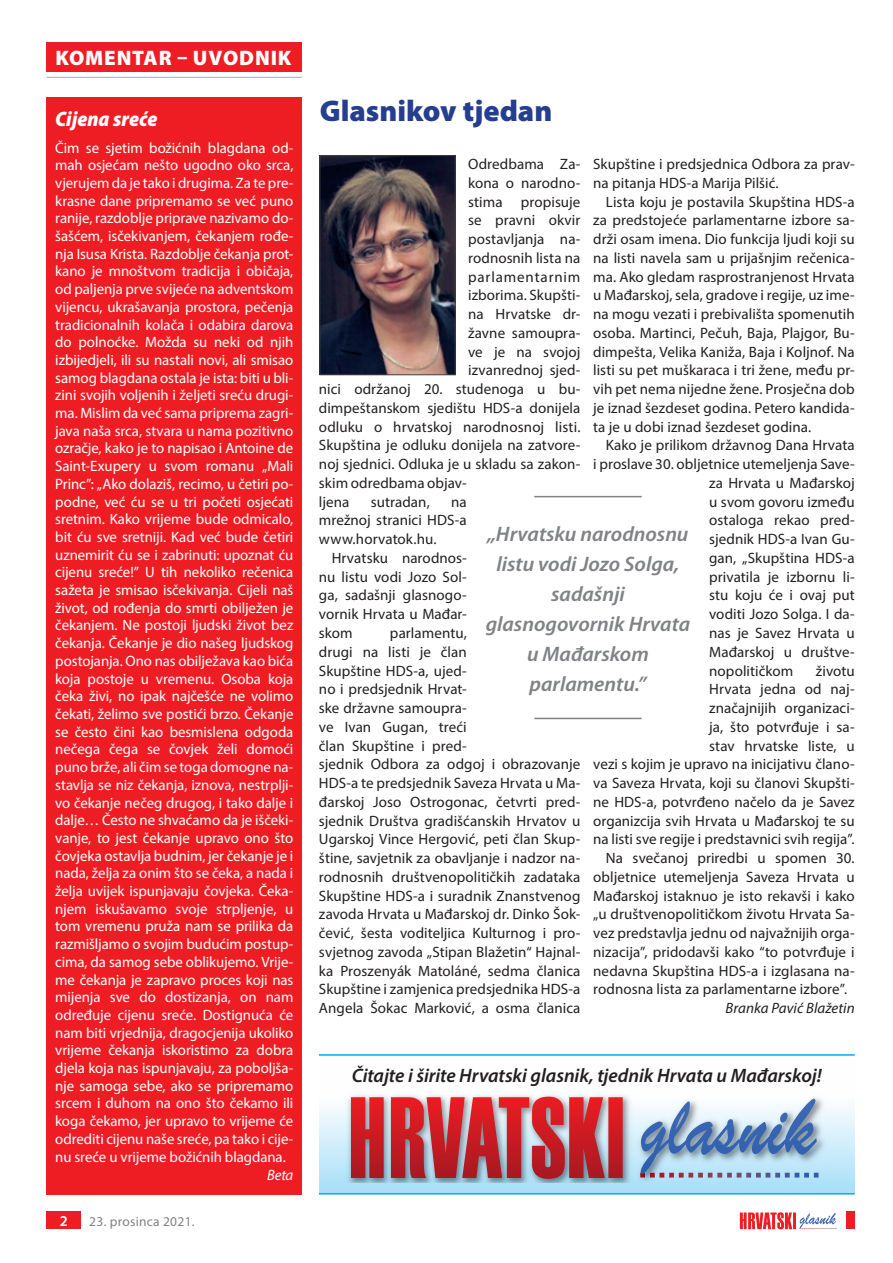
<style>
.page{position:relative;width:893px;height:1263px;background:#fff}
.page>*{position:absolute;margin:0;border:0;box-sizing:border-box;transform-origin:0 0}
.t1{font:900 30px "Myriad Pro";color:#253f8e}
.t2{font:italic 600 semi-condensed 21px/30px "Myriad Pro";color:#808285;text-align:center;scale:1.09 1}
.t3{font:900 21px "Myriad Pro";letter-spacing:.04em;color:#fff}
.t4{font:italic 900 semi-condensed 21px "Myriad Pro";color:#fff}
.t5{font:italic 600 19.5px "Myriad Pro";letter-spacing:-.005em;color:#231f20}
.t6{font:15px/18.8px "Myriad Pro";letter-spacing:.005em;color:#231f20;text-align:justify}
.t7{font:15px/17.7px "Myriad Pro";letter-spacing:-.005em;color:#fff;text-align:justify}
.t8{font:italic 15px "Myriad Pro";color:#231f20}
.t9{font:15px "Myriad Pro";letter-spacing:.055em;color:#231f20}
.t10{font:italic 15px "Myriad Pro";color:#fff}
.t11{font:600 15px "Myriad Pro";color:#fff}
.t12{font:13.5px "Myriad Pro";letter-spacing:.02em;color:#808285}
</style>
<div class="page">
<svg style="left:740px;top:1212px;width:96px;height:17px"></svg>
<div style="left:846px;top:1212px;width:9px;height:17px;background:#ee1d23"></div>
<div style="left:47px;top:1212px;width:34px;height:17px;background:#ee1d23"></div>
<div style="left:47px;top:43px;width:255px;height:29px;background:#ee1d23"></div>
<hr style="left:47px;top:77px;width:255px;height:1px;background:#a8a9ad">
<div style="left:47px;top:98px;width:255px;height:1097px;background:#ee1d23"></div>
<img style="left:322px;top:158px;width:131px;height:215px">
<div style="left:320px;top:156px;width:135px;height:219px;border:1px solid #3f4244"></div>
<hr style="left:534px;top:496px;width:108px;height:1px;background:#808285">
<hr style="left:534px;top:718px;width:108px;height:1px;background:#808285">
<div style="left:319px;top:1055px;width:536px;height:139px;background:linear-gradient(to bottom,#fff,#ade1f9)"></div>
<img style="left:346px;top:1091px;width:482px;height:92px">
<img style="left:640px;top:1173px;width:179px;height:4px">
<svg style="left:351px;top:1097px;width:272px;height:82px;background:#c04c55"></svg>
<svg style="left:641px;top:1098px;width:176px;height:76px"></svg>
<hr style="left:319px;top:1193px;width:536px;height:1px;background:#00aeef">
<hr style="left:319px;top:1054px;width:536px;height:2px;background:#00aeef">
<h2 class="t3" style="left:55px;top:44px;width:237px">KOMENTAR – UVODNIK</h2>
<h2 class="t4" style="left:55px;top:105px;width:104px">Cijena sreće</h2>
<p class="t7" style="left:55px;top:138px;width:240px">Čim se sjetim božićnih blagdana od&shy;mah osjećam nešto ugodno oko srca, vjerujem da je tako i drugima. Za te pre&shy;krasne dane pripremamo se već puno ranije, razdoblje priprave nazivamo do&shy;šašćem, isčekivanjem, čekanjem rođe&shy;nja Isusa Krista. Razdoblje čekanja prot&shy;kano je mnoštvom tradicija i običaja, od paljenja prve svijeće na adventskom vijencu, ukrašavanja prostora, pečenja tradicionalnih kolača i odabira darova do polnoćke. Možda su neki od njih izbijedjeli, ili su nastali novi, ali smisao samog blagdana ostala je ista: biti u bli&shy;zini svojih voljenih i željeti sreću drugi&shy;ma. Mislim da već sama priprema zagri&shy;java naša srca, stvara u nama pozitivno ozračje, kako je to napisao i Antoine de Saint-Exupery u svom romanu „Mali Princ”: „Ako dolaziš, recimo, u četiri po&shy;podne, već ću se u tri početi osjećati sretnim. Kako vrijeme bude odmicalo, bit ću sve sretniji. Kad već bude četiri uznemirit ću se i zabrinuti: upoznat ću cijenu sreće!” U tih nekoliko rečenica sažeta je smisao isčekivanja. Cijeli naš život, od rođenja do smrti obilježen je čekanjem. Ne postoji ljudski život bez čekanja. Čekanje je dio našeg ljudskog postojanja. Ono nas obilježava kao bića koja postoje u vremenu. Osoba koja čeka živi, no ipak najčešće ne volimo čekati, želimo sve postići brzo. Čekanje se često čini kao besmislena odgoda nečega čega se čovjek želi domoći puno brže, ali čim se toga domogne na&shy;stavlja se niz čekanja, iznova, nestrplji&shy;vo čekanje nečeg drugog, i tako dalje i dalje… Često ne shvaćamo da je iščeki&shy;vanje, to jest čekanje upravo ono što čovjeka ostavlja budnim, jer čekanje je i nada, želja za onim što se čeka, a nada i želja uvijek ispunjavaju čovjeka. Čeka&shy;njem iskušavamo svoje strpljenje, u tom vremenu pruža nam se prilika da razmišljamo o svojim budućim postup&shy;cima, da samog sebe oblikujemo. Vrije&shy;me čekanja je zapravo proces koji nas mijenja sve do dostizanja, on nam određuje cijenu sreće. Dostignuća će nam biti vrjednija, dragocjenija ukoliko vrijeme čekanja iskoristimo za dobra djela koja nas ispunjavaju, za poboljša&shy;nje samoga sebe, ako se pripremamo srcem i duhom na ono što čekamo ili koga čekamo, jer upravo to vrijeme će odrediti cijenu naše sreće, pa tako i cije&shy;nu sreće u vrijeme božićnih blagdana.</p>
<p class="t10" style="left:267px;top:1165px;width:28px">Beta</p>
<p class="t11" style="left:60px;top:1211px;width:10px">2</p>
<p class="t12" style="left:89px;top:1213px;width:107px">23. prosinca 2021.</p>
<h1 class="t1" style="left:320px;top:91px;width:234px">GLASNIKOV TJEDAN</h1>
<p class="t6" style="left:468px;top:155px;width:114px">Odredbama Za-</p>
<p class="t6" style="left:468px;top:173px;width:114px">kona o narodno-</p>
<p class="t6" style="left:468px;top:192px;width:114px">stima propisuje</p>
<p class="t6" style="left:468px;top:211px;width:114px">se pravni okvir</p>
<p class="t6" style="left:468px;top:230px;width:114px">postavljanja na-</p>
<p class="t6" style="left:468px;top:248px;width:114px">rodnosnih lista na</p>
<p class="t9" style="left:468px;top:267px;width:114px">parlamentarnim</p>
<p class="t6" style="left:468px;top:286px;width:114px">izborima. Skupšti-</p>
<p class="t6" style="left:468px;top:305px;width:114px">na Hrvatske dr-</p>
<p class="t6" style="left:468px;top:323px;width:114px">žavne samoupra-</p>
<p class="t6" style="left:468px;top:342px;width:114px">ve je na svojoj</p>
<p class="t6" style="left:468px;top:361px;width:114px">izvanrednoj sjed-</p>
<p class="t6" style="left:319px;top:380px;width:262px">nici održanoj 20. studenoga u bu-</p>
<p class="t6" style="left:319px;top:398px;width:263px">dimpeštanskom sjedištu HDS-a donijela</p>
<p class="t6" style="left:319px;top:417px;width:263px">odluku o hrvatskoj narodnosnoj listi.</p>
<p class="t6" style="left:319px;top:436px;width:263px">Skupština je odluku donijela na zatvore-</p>
<p class="t6" style="left:319px;top:455px;width:263px">noj sjednici. Odluka je u skladu sa zakon-</p>
<p class="t6" style="left:319px;top:473px;width:148px">skim odredbama objav-</p>
<p class="t6" style="left:319px;top:492px;width:32px">ljena</p>
<p class="t6" style="left:371px;top:492px;width:60px">sutradan,</p>
<p class="t6" style="left:593px;top:155px;width:263px">Skupštine i predsjednica Odbora za prav&shy;na pitanja HDS-a Marija Pilšić.</p>
<p class="t6" style="left:593px;top:192px;width:263px;text-indent:13px">Lista koju je postavila Skupština HDS-a za predstojeće parlamentarne izbore sa&shy;drži osam imena. Dio funkcija ljudi koji su na listi navela sam u prijašnjim rečenica&shy;ma. Ako gledam rasprostranjenost Hrvata u Mađarskoj, sela, gradove i regije, uz ime&shy;na mogu vezati i prebivališta spomenutih osoba. Martinci, Pečuh, Baja, Plajgor, Bu&shy;dimpešta, Velika Kaniža, Baja i Koljnof. Na listi su pet muškaraca i tri žene, među pr&shy;vih pet nema nijedne žene. Prosječna dob je iznad šezdeset godina. Petero kandida&shy;ta je u dobi iznad šezdeset godina.</p>
<p class="t6" style="left:606px;top:436px;width:250px">Kako je prilikom državnog Dana Hrvata</p>
<p class="t6" style="left:593px;top:455px;width:263px">i proslave 30. obljetnice utemeljenja Save-</p>
<p class="t6" style="left:709px;top:473px;width:147px">za Hrvata u Mađarskoj</p>
<p class="t6" style="left:709px;top:492px;width:147px">u svom govoru između</p>
<p class="t6" style="left:709px;top:511px;width:147px">ostaloga rekao pred-</p>
<p class="t6" style="left:709px;top:530px;width:147px">sjednik HDS-a Ivan Gu-</p>
<p class="t6" style="left:709px;top:548px;width:147px">gan, „Skupština HDS-a</p>
<p class="t6" style="left:709px;top:567px;width:147px">privatila je izbornu li-</p>
<p class="t6" style="left:709px;top:586px;width:147px">stu koju će i ovaj put</p>
<p class="t6" style="left:709px;top:605px;width:147px">voditi Jozo Solga. I da-</p>
<p class="t6" style="left:709px;top:623px;width:147px">nas je Savez Hrvata u</p>
<p class="t6" style="left:709px;top:642px;width:147px">Mađarskoj u društve-</p>
<p class="t6" style="left:709px;top:661px;width:86px">nopolitičkom</p>
<p class="t6" style="left:816px;top:661px;width:40px">životu</p>
<p class="t6" style="left:709px;top:680px;width:147px">Hrvata jedna od naj-</p>
<p class="t6" style="left:709px;top:698px;width:147px">značajnijih organizaci-</p>
<p class="t6" style="left:709px;top:717px;width:147px">ja, što potvrđuje i sa-</p>
<p class="t6" style="left:709px;top:736px;width:147px">stav hrvatske liste, u</p>
<p class="t6" style="left:593px;top:755px;width:263px">vezi s kojim je upravo na inicijativu člano-</p>
<p class="t6" style="left:593px;top:773px;width:263px">va Saveza Hrvata, koji su članovi Skupšti-</p>
<p class="t6" style="left:593px;top:792px;width:263px">ne HDS-a, potvrđeno načelo da je Savez</p>
<p class="t6" style="left:593px;top:811px;width:263px">organizcija svih Hrvata u Mađarskoj te su</p>
<p class="t6" style="left:593px;top:830px;width:263px">na listi sve regije i predstavnici svih regija”.</p>
<p class="t6" style="left:606px;top:848px;width:250px">Na svečanoj priredbi u spomen 30.</p>
<p class="t6" style="left:593px;top:867px;width:263px">obljetnice utemeljenja Saveza Hrvata u</p>
<p class="t6" style="left:593px;top:886px;width:263px">Mađarskoj istaknuo je isto rekavši i kako</p>
<p class="t6" style="left:593px;top:905px;width:263px">„u društvenopolitičkom životu Hrvata Sa-</p>
<p class="t6" style="left:593px;top:923px;width:263px">vez predstavlja jednu od najvažnijih orga-</p>
<p class="t6" style="left:593px;top:942px;width:263px">nizacija”, pridodavši kako “to potvrđuje i</p>
<p class="t6" style="left:593px;top:961px;width:263px">nedavna Skupština HDS-a i izglasana na-</p>
<p class="t6" style="left:593px;top:980px;width:255px">rodnosna lista za parlamentarne izbore”.</p>
<p class="t8" style="left:726px;top:999px;width:131px">Branka Pavić Blažetin</p>
<p class="t6" style="left:319px;top:492px;width:149px;text-indent:132px">na mrežnoj stranici HDS-a www.horvatok.hu.</p>
<p class="t6" style="left:319px;top:548px;width:149px;text-indent:13px">Hrvatsku narodnos&shy;nu listu vodi Jozo Sol&shy;ga, sadašnji glasnogo&shy;vornik Hrvata u Mađar&shy;skom</p>
<h2 class="t2" style="left:486px;top:518px;width:189px">„Hrvatsku narodnosnu listu vodi Jozo Solga, sadašnji glasnogovornik Hrvata u Mađarskom parlamentu.”</h2>
<p class="t6" style="left:319px;top:623px;width:263px;text-align:left;text-indent:71px">parlamentu,<br>drugi na listi je član<br>Skupštine HDS-a, ujed-<br>no i predsjednik Hrvat-<br>ske državne samoupra-<br>ve Ivan Gugan, treći<br>član Skupštine i pred-<br>sjednik Odbora za odgoj i obrazovanje HDS-a te predsjednik Saveza Hrvata u Ma&shy;đarskoj Joso Ostrogonac, četvrti pred&shy;sjednik Društva gradišćanskih Hrvatov u Ugarskoj Vince Hergović, peti član Skup&shy;štine, savjetnik za obavljanje i nadzor na&shy;rodnosnih društvenopolitičkih zadataka Skupštine HDS-a i suradnik Znanstvenog zavoda Hrvata u Mađarskoj dr. Dinko Šok&shy;čević, šesta voditeljica Kulturnog i pro&shy;svjetnog zavoda „Stipan Blažetin“ Hajnal&shy;ka Proszenyák Matoláné, sedma članica Skupštine i zamjenica predsjednika HDS-a Angela Šokac Marković, a osma članica</p>
<h3 class="t5" style="left:352px;top:1063px;width:471px">Čitajte i širite Hrvatski glasnik, tjednik Hrvata u Mađarskoj!</h3>
</div>
